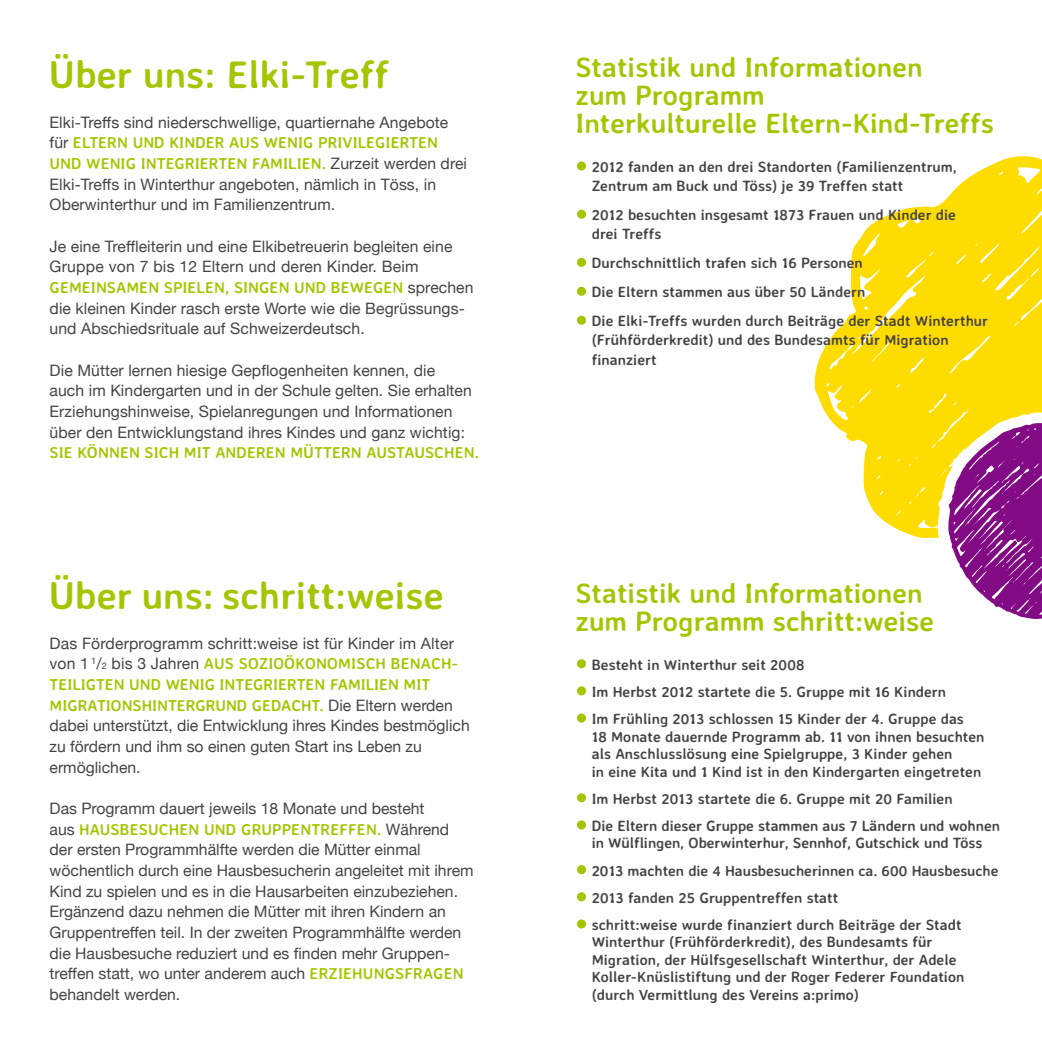
<style>
.page{position:relative;width:1042px;height:1042px;background:#fff}
.page>*{position:absolute;margin:0;border:0;box-sizing:border-box;transform-origin:0 0}
.t1{font:700 38.5px "Averia Sans Libre";color:#a5c500}
.t2{font:700 28px/28px "Averia Sans Libre";color:#a5c500}
.t3{font:15.75px/20.7px "Helvetica Neue";letter-spacing:.005em;color:#454347}
.t4{font:700 15.75px/20.7px "Averia Sans Libre";letter-spacing:.005em;color:#a5c500}
.t5{font:700 14.88px/27.1px "Averia Sans Libre";color:#454347}
.s1{font-family:"Helvetica Neue";font-weight:400;color:#454347}
.s2{font-family:"Helvetica Neue";font-weight:400;font-size:9.1px;color:#454347}
.s3{font-family:"Averia Sans Libre";font-weight:700;color:#a5c500}
</style>
<div class="page">
<svg style="left:814px;top:156px;width:228px;height:382px;fill:#ffdc00"></svg>
<div style="left:576px;top:161px;width:11px;height:10px;background:#a5c500;border-radius:50%"></div>
<div style="left:575px;top:160px;width:12px;height:12px;border:1px solid #fff;border-radius:50%"></div>
<svg style="left:576px;top:209px;width:11px;height:10px"></svg>
<div style="left:575px;top:208px;width:12px;height:12px;border:1px solid #fff;border-radius:50%"></div>
<svg style="left:576px;top:257px;width:11px;height:11px"></svg>
<div style="left:575px;top:256px;width:12px;height:12px;border:1px solid #fff;border-radius:50%"></div>
<svg style="left:576px;top:286px;width:11px;height:10px"></svg>
<div style="left:575px;top:285px;width:12px;height:12px;border:1px solid #fff;border-radius:50%"></div>
<svg style="left:576px;top:315px;width:11px;height:10px"></svg>
<div style="left:575px;top:314px;width:12px;height:12px;border:1px solid #fff;border-radius:50%"></div>
<svg style="left:576px;top:658px;width:11px;height:11px"></svg>
<div style="left:575px;top:658px;width:12px;height:12px;border:1px solid #fff;border-radius:50%"></div>
<svg style="left:576px;top:685px;width:11px;height:11px"></svg>
<div style="left:575px;top:685px;width:12px;height:12px;border:1px solid #fff;border-radius:50%"></div>
<svg style="left:576px;top:713px;width:11px;height:10px"></svg>
<div style="left:575px;top:712px;width:12px;height:12px;border:1px solid #fff;border-radius:50%"></div>
<svg style="left:576px;top:792px;width:11px;height:11px"></svg>
<div style="left:575px;top:792px;width:12px;height:12px;border:1px solid #fff;border-radius:50%"></div>
<svg style="left:576px;top:819px;width:11px;height:11px"></svg>
<div style="left:575px;top:819px;width:12px;height:12px;border:1px solid #fff;border-radius:50%"></div>
<svg style="left:576px;top:864px;width:11px;height:11px"></svg>
<div style="left:575px;top:863px;width:12px;height:12px;border:1px solid #fff;border-radius:50%"></div>
<svg style="left:576px;top:891px;width:11px;height:11px"></svg>
<div style="left:575px;top:891px;width:12px;height:12px;border:1px solid #fff;border-radius:50%"></div>
<div style="left:576px;top:919px;width:11px;height:10px;background:#a5c500;border-radius:50%"></div>
<div style="left:575px;top:918px;width:12px;height:12px;border:1px solid #fff;border-radius:50%"></div>
<svg style="left:937px;top:412px;width:105px;height:207px"></svg>
<h1 class="t1" style="left:50px;top:50px;width:341px">Über uns: Elki-Treff</h1>
<p class="t3" style="left:50px;top:111px;width:400px">Elki-Treffs sind niederschwellige, quartiernahe Angebote</p>
<p class="t4" style="left:50px;top:132px;width:419px"><span class="s1">für</span> Eltern und Kinder aus wenig privilegierten und wenig integrierten Familien. <span class="s1">Zurzeit werden drei</span></p>
<p class="t3" style="left:50px;top:173px;width:388px">Elki-Treffs in Winterthur angeboten, nämlich in Töss, in<br>Oberwinterthur und im Familienzentrum.</p>
<p class="t3" style="left:50px;top:235px;width:404px">Je eine Treffleiterin und eine Elkibetreuerin begleiten eine<br>Gruppe von 7 bis 12 Eltern und deren Kinder. Beim</p>
<p class="t4" style="left:50px;top:277px;width:11px">geme</p>
<p class="t4" style="left:91px;top:277px;width:384px">insamen Spielen, Singen und Bewegen <span class="s1">sprechen</span></p>
<p class="t3" style="left:50px;top:297px;width:417px">die kleinen Kinder rasch erste Worte wie die Begrüssungs&shy;und Abschiedsrituale auf Schweizerdeutsch.</p>
<p class="t3" style="left:50px;top:358px;width:424px">Die Mütter lernen hiesige Gepflogenheiten kennen, die auch im Kindergarten und in der Schule gelten. Sie erhalten Erziehungshinweise, Spielanregungen und Informationen über den Entwicklungstand ihres Kindes und ganz wichtig:</p>
<p class="t4" style="left:50px;top:442px;width:264px">sie können sich mit anderen Mütte</p>
<p class="t4" style="left:341px;top:442px;width:139px">rn austauschen.</p>
<h1 class="t1" style="left:50px;top:571px;width:396px">Über uns: schritt:weise</h1>
<p class="t3" style="left:50px;top:632px;width:406px">Das Förderprogramm schritt:weise ist für Kinder im Alter</p>
<p class="t4" style="left:50px;top:653px;width:408px"><span class="s1">von 1</span> <sup>1</sup><span class="s1">/</span><span class="s2">2</span> <span class="s1">bis 3 Jahren</span> aus sozioökonomisch benach&shy;teiligten und wenig integrierten Familien mit<br>Migrationshintergrund gedacht. <span class="s1">Die Eltern werden</span></p>
<p class="t3" style="left:50px;top:714px;width:422px">dabei unterstützt, die Entwicklung ihres Kindes bestmöglich zu fördern und ihm so einen guten Start ins Leben zu ermöglichen.</p>
<p class="t3" style="left:50px;top:797px;width:376px">Das Programm dauert jeweils 18 Monate und besteht</p>
<p class="t4" style="left:50px;top:818px;width:91px"><span class="s1">aus</span> Hausbesu</p>
<p class="t4" style="left:159px;top:818px;width:181px">chen und Gruppentreffe</p>
<p class="t3" style="left:50px;top:817px;width:425px;text-indent:316px"><span class="s3">n.</span> Während der ersten Programmhälfte werden die Mütter einmal wöchentlich durch eine Hausbesucherin angeleitet mit ihrem Kind zu spielen und es in die Hausarbeiten einzubeziehen.<br>Ergänzend dazu nehmen die Mütter mit ihren Kindern an Gruppentreffen teil. In der zweiten Programmhälfte werden die Hausbesuche reduziert und es finden mehr Gruppen&shy;treffen statt, wo unter anderem auch <span class="s3">Erziehungsf rage n </span>behandelt werden.</p>
<h2 class="t2" style="left:575px;top:53px;width:420px">Statistik und Informationen<br>zum Programm<br>Interkulturelle Eltern-Kind-Treffs</h2>
<p class="t5" style="left:592px;top:157px;width:367px;line-height:19.2px">2012 fanden an den drei Standorten (Familienzentrum,<br>Zentrum am Buck und Töss) je 39 Treffen statt</p>
<p class="t5" style="left:592px;top:205px;width:366px;line-height:19.2px">2012 besuchten insgesamt 1873 Frauen und Kinder die drei Treffs</p>
<p class="t5" style="left:592px;top:248px;width:398px;line-height:28.9px">Durchschnittlich trafen sich 16 Personen<br>Die Eltern stammen aus über 50 Ländern<br>Die Elki-Treffs wurden durch Beiträge der Stadt Winterthur</p>
<p class="t5" style="left:592px;top:330px;width:358px;line-height:19.2px">(Frühförderkredit) und des Bundesamts für Migration finanziert</p>
<h2 class="t2" style="left:575px;top:578px;width:360px">Statistik und Informationen zum Programm schritt:weise</h2>
<p class="t5" style="left:592px;top:650px;width:374px">Besteht in Winterthur seit 2008<br>Im Herbst 2012 startete die 5. Gruppe mit 16 Kindern<br>Im Frühling 2013 schlossen 15 Kinder der 4. Gruppe das</p>
<p class="t5" style="left:592px;top:727px;width:394px;line-height:17.5px">18 Monate dauernde Programm ab. 11 von ihnen besuchten als Anschlusslösung eine Spielgruppe, 3 Kinder gehen<br>in eine Kita und 1 Kind ist in den Kindergarten eingetreten</p>
<p class="t5" style="left:592px;top:784px;width:410px">I m Herbst 2013 startete die 6. Gruppe mit 20 Familien<br>Die Eltern dieser Gruppe stammen aus 7 Ländern und wohnen</p>
<p class="t5" style="left:592px;top:829px;width:408px">in Wülflingen, Oberwinterhur, Sennhof, Gutschick und Töss 2013 machten die 4 Hausbesucherinnen ca. 600 Hausbesuche 2013 fanden 25 Gruppentreffen statt<br>schritt:weise wurde finanziert durch Beiträge der Stadt</p>
<p class="t5" style="left:592px;top:933px;width:374px;line-height:17.5px">Winterthur (Frühförderkredit), des Bundesamts für Migration, der Hülfsgesellschaft Winterthur, der Adele Koller-Knüslistiftung und der Roger Federer Foundation (durch Vermittlung des Vereins a:primo)</p>
</div>
